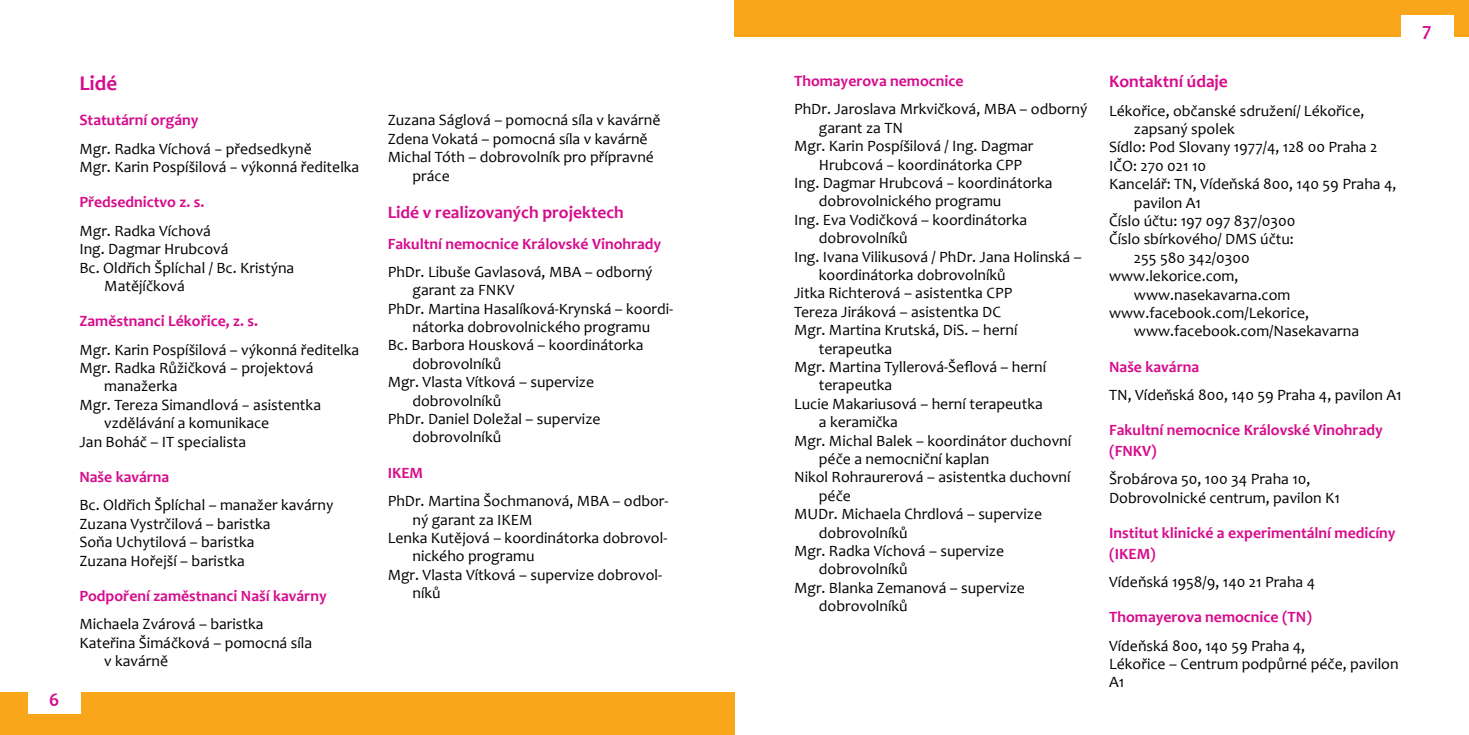
<style>
.page{position:relative;width:1469px;height:735px;background:#fff}
.page>*{position:absolute;margin:0;border:0;box-sizing:border-box;transform-origin:0 0}
.t1{font:700 21px "Candara";color:#d60c8c}
.t2{font:700 19.25px "Candara";color:#d60c8c}
.t3{font:700 17.5px "Candara";color:#d60c8c}
.t4{font:15.75px/18.4px "Candara";color:#000}
.t5{font:700 15.75px/20.5px "Candara";color:#d60c8c}
</style>
<div class="page">
<div style="left:734px;top:0;width:734px;height:36px;background:#faa61a"></div>
<div style="left:1400px;top:15px;width:53px;height:44px;background:#fff"></div>
<div style="left:0;top:691px;width:734px;height:43px;background:#faa61a"></div>
<div style="left:28px;top:670px;width:53px;height:43px;background:#fff"></div>
<p class="t2" style="left:49px;top:687px;width:12px">6</p>
<h1 class="t1" style="left:79px;top:70px;width:39px">Lidé</h1>
<p class="t5" style="left:79px;top:110px;width:121px">Statutární orgány</p>
<p class="t4" style="left:79px;top:139px;width:281px">Mgr. Radka Víchová − předsedkyně<br>Mgr. Karin Pospíšilová − výkonná ředitelka</p>
<p class="t5" style="left:79px;top:192px;width:126px">Předsednictvo z. s.</p>
<p class="t4" style="left:79px;top:221px;width:133px">Mgr. Radka Víchová</p>
<p class="t4" style="left:79px;top:240px;width:151px">Ing. Dagmar Hrubcová</p>
<p class="t4" style="left:79px;top:258px;width:216px">Bc. Oldřich Šplíchal / Bc. Kristýna</p>
<p class="t4" style="left:104px;top:276px;width:82px">Matějíčková</p>
<p class="t5" style="left:79px;top:311px;width:180px">Zaměstnanci Lékořice, z. s.</p>
<p class="t4" style="left:79px;top:340px;width:281px">Mgr. Karin Pospíšilová – výkonná ředitelka</p>
<p class="t4" style="left:79px;top:358px;width:236px">Mgr. Radka Růžičková − projektová</p>
<p class="t4" style="left:104px;top:377px;width:75px">manažerka</p>
<p class="t4" style="left:79px;top:395px;width:243px">Mgr. Tereza Simandlová − asistentka</p>
<p class="t4" style="left:104px;top:414px;width:167px">vzdělávání a komunikace</p>
<p class="t4" style="left:79px;top:432px;width:168px">Jan Boháč – IT specialista</p>
<p class="t5" style="left:79px;top:466px;width:91px">Naše kavárna</p>
<p class="t4" style="left:79px;top:496px;width:255px">Bc. Oldřich Šplíchal – manažer kavárny<br>Zuzana Vystrčilová – baristka<br>Soňa Uchytilová – baristka<br>Zuzana Hořejší – baristka</p>
<p class="t5" style="left:79px;top:585px;width:249px">Podpoření zaměstnanci Naší kavárny</p>
<p class="t4" style="left:79px;top:614px;width:186px">Michaela Zvárová – baristka</p>
<p class="t4" style="left:79px;top:633px;width:234px">Kateřina Šimáčková – pomocná síla</p>
<p class="t4" style="left:104px;top:651px;width:65px">v kavárně</p>
<p class="t4" style="left:388px;top:111px;width:274px">Zuzana Ságlová – pomocná síla v kavárně</p>
<p class="t4" style="left:388px;top:129px;width:261px">Zdena Vokatá – pomocná síla v kavárně</p>
<p class="t4" style="left:388px;top:148px;width:268px">Michal Tóth – dobrovolník pro přípravné</p>
<p class="t4" style="left:412px;top:166px;width:39px">práce</p>
<p class="t3" style="left:388px;top:202px;width:237px">Lidé v realizovaných projektech</p>
<p class="t5" style="left:388px;top:233px;width:275px">Fakultní nemocnice Královské Vinohrady</p>
<p class="t4" style="left:388px;top:262px;width:266px">PhDr. Libuše Gavlasová, MBA – odborný</p>
<p class="t4" style="left:412px;top:281px;width:103px">garant za FNKV</p>
<p class="t4" style="left:388px;top:299px;width:287px">PhDr. Martina Hasalíková-Krynská – koordi-</p>
<p class="t4" style="left:412px;top:317px;width:239px">nátorka dobrovolnického programu</p>
<p class="t4" style="left:388px;top:336px;width:257px">Bc. Barbora Housková – koordinátorka</p>
<p class="t4" style="left:412px;top:354px;width:90px">dobrovolníků</p>
<p class="t4" style="left:388px;top:373px;width:208px">Mgr. Vlasta Vítková – supervize</p>
<p class="t4" style="left:412px;top:391px;width:90px">dobrovolníků</p>
<p class="t4" style="left:388px;top:409px;width:214px">PhDr. Daniel Doležal – supervize</p>
<p class="t4" style="left:412px;top:428px;width:90px">dobrovolníků</p>
<p class="t5" style="left:388px;top:462px;width:37px">IKEM</p>
<p class="t4" style="left:388px;top:491px;width:282px">PhDr. Martina Šochmanová, MBA – odbor-</p>
<p class="t4" style="left:412px;top:510px;width:122px">ný garant za IKEM</p>
<p class="t4" style="left:388px;top:528px;width:281px">Lenka Kutějová – koordinátorka dobrovol-</p>
<p class="t4" style="left:412px;top:547px;width:123px">nického programu</p>
<p class="t4" style="left:388px;top:565px;width:276px">Mgr. Vlasta Vítková – supervize dobrovol-</p>
<p class="t4" style="left:412px;top:583px;width:30px">níků</p>
<p class="t5" style="left:794px;top:71px;width:171px">Thomayerova nemocnice</p>
<p class="t4" style="left:794px;top:100px;width:295px">PhDr. Jaroslava Mrkvičková, MBA – odborný</p>
<p class="t4" style="left:819px;top:118px;width:86px">garant za TN</p>
<p class="t4" style="left:794px;top:137px;width:241px">Mgr. Karin Pospíšilová / Ing. Dagmar</p>
<p class="t4" style="left:819px;top:155px;width:205px">Hrubcová − koordinátorka CPP</p>
<p class="t4" style="left:794px;top:173px;width:260px">Ing. Dagmar Hrubcová − koordinátorka</p>
<p class="t4" style="left:819px;top:192px;width:184px">dobrovolnického programu</p>
<p class="t4" style="left:794px;top:210px;width:235px">Ing. Eva Vodičková – koordinátorka</p>
<p class="t4" style="left:819px;top:229px;width:90px">dobrovolníků</p>
<p class="t4" style="left:794px;top:247px;width:289px">Ing. Ivana Vilikusová / PhDr. Jana Holinská –</p>
<p class="t4" style="left:819px;top:265px;width:188px">koordinátorka dobrovolníků</p>
<p class="t4" style="left:794px;top:284px;width:220px">Jitka Richterová – asistentka CPP</p>
<p class="t4" style="left:794px;top:302px;width:208px">Tereza Jiráková – asistentka DC</p>
<p class="t4" style="left:794px;top:321px;width:225px">Mgr. Martina Krutská, DiS. – herní</p>
<p class="t4" style="left:819px;top:339px;width:75px">terapeutka</p>
<p class="t4" style="left:794px;top:357px;width:253px">Mgr. Martina Tyllerová-Šeflová – herní</p>
<p class="t4" style="left:819px;top:376px;width:75px">terapeutka</p>
<p class="t4" style="left:794px;top:394px;width:250px">Lucie Makariusová – herní terapeutka</p>
<p class="t4" style="left:819px;top:412px;width:81px">a keramička</p>
<p class="t4" style="left:794px;top:431px;width:279px">Mgr. Michal Balek – koordinátor duchovní</p>
<p class="t4" style="left:819px;top:449px;width:172px">péče a nemocniční kaplan</p>
<p class="t4" style="left:794px;top:468px;width:278px">Nikol Rohraurerová – asistentka duchovní</p>
<p class="t4" style="left:819px;top:486px;width:34px">péče</p>
<p class="t4" style="left:794px;top:504px;width:249px">MUDr. Michaela Chrdlová – supervize</p>
<p class="t4" style="left:819px;top:523px;width:90px">dobrovolníků</p>
<p class="t4" style="left:794px;top:541px;width:212px">Mgr. Radka Víchová – supervize</p>
<p class="t4" style="left:819px;top:559px;width:90px">dobrovolníků</p>
<p class="t4" style="left:794px;top:578px;width:232px">Mgr. Blanka Zemanová – supervize</p>
<p class="t4" style="left:819px;top:596px;width:90px">dobrovolníků</p>
<p class="t3" style="left:1109px;top:71px;width:120px">Kontaktní údaje</p>
<p class="t4" style="left:1109px;top:101px;width:257px">Lékořice, občanské sdružení/ Lékořice,</p>
<p class="t4" style="left:1133px;top:120px;width:102px">zapsaný spolek</p>
<p class="t4" style="left:1109px;top:138px;width:270px">Sídlo: Pod Slovany 1977/4, 128 00 Praha 2</p>
<p class="t4" style="left:1109px;top:156px;width:99px">IČO: 270 021 10</p>
<p class="t4" style="left:1109px;top:175px;width:289px">Kancelář: TN, Vídeňská 800, 140 59 Praha 4,</p>
<p class="t4" style="left:1133px;top:193px;width:69px">pavilon A1</p>
<p class="t4" style="left:1109px;top:211px;width:188px">Číslo účtu: 197 097 837/0300</p>
<p class="t4" style="left:1109px;top:230px;width:186px">Číslo sbírkového/ DMS účtu:</p>
<p class="t4" style="left:1133px;top:248px;width:117px">255 580 342/0300</p>
<p class="t4" style="left:1109px;top:267px;width:131px">www.lekorice.com,</p>
<p class="t4" style="left:1133px;top:285px;width:158px">www.nasekavarna.com</p>
<p class="t4" style="left:1109px;top:303px;width:201px">www.facebook.com/Lekorice,</p>
<p class="t4" style="left:1133px;top:322px;width:227px">www.facebook.com/Nasekavarna</p>
<p class="t5" style="left:1109px;top:356px;width:91px">Naše kavárna</p>
<p class="t4" style="left:1109px;top:385px;width:294px">TN, Vídeňská 800, 140 59 Praha 4, pavilon A1</p>
<p class="t5" style="left:1109px;top:420px;width:275px">Fakultní nemocnice Královské Vinohrady (FNKV)</p>
<p class="t4" style="left:1109px;top:469px;width:232px">Šrobárova 50, 100 34 Praha 10,<br>Dobrovolnické centrum, pavilon K1</p>
<p class="t5" style="left:1109px;top:522px;width:288px">Institut klinické a experimentální medicíny (IKEM)</p>
<p class="t4" style="left:1109px;top:572px;width:207px">Vídeňská 1958/9, 140 21 Praha 4</p>
<p class="t5" style="left:1109px;top:606px;width:204px">Thomayerova nemocnice (TN)</p>
<p class="t4" style="left:1109px;top:636px;width:291px">Vídeňská 800, 140 59 Praha 4,<br>Lékořice – Centrum podpůrné péče, pavilon<br>A1</p>
<p class="t2" style="left:1422px;top:18px;width:10px">7</p>
</div>
